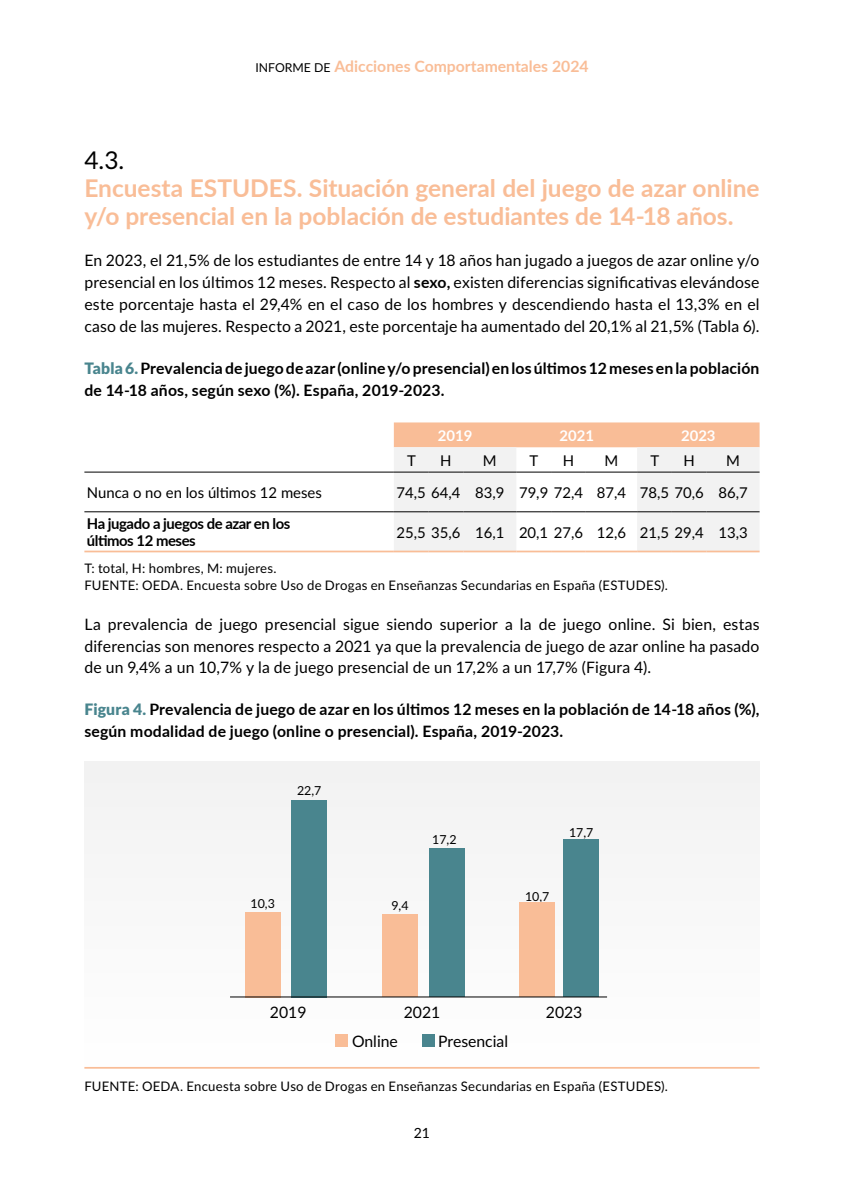
<style>
.page{position:relative;width:844px;height:1191px;background:#fff}
.page>*{position:absolute;margin:0;border:0;box-sizing:border-box;transform-origin:0 0}
.t1{font:700 24.5px/28px "Lato";color:#f9bd97}
.t2{font:24.5px "Lato";color:#000}
.t3{font:15.75px/21.9px "Lato";letter-spacing:.01em;color:#000;text-align:justify}
.t4{font:700 15.75px/21.9px "Lato";letter-spacing:.01em;color:#000}
.t5{font:700 15.75px "Lato";color:#f9bd97}
.t6{font:14.88px "Lato";color:#000}
.t7{font:700 14.88px/17.5px "Lato";letter-spacing:-.03em;color:#000}
.t8{font:700 14.88px "Lato";color:#fff}
.t9{font:14px "Lato";color:#000}
.t10{font:13.12px/17.5px "Lato";letter-spacing:.02em;color:#000}
.t11{font:12.42px "Lato";color:#000}
.s1{font-weight:400;font-size:12.25px;color:#000}
.s2{font-weight:700}
.s3{font-weight:900;color:#49858e}
</style>
<div class="page">
<div style="left:84px;top:761px;width:675px;height:306px;background:#f2f2f2"></div>
<svg style="left:394px;top:422px;width:365px;height:128px"></svg>
<hr style="left:84px;top:471px;width:310px;height:1px;background:#000">
<hr style="left:394px;top:471px;width:34px;height:1px;background:#000">
<hr style="left:428px;top:471px;width:35px;height:1px;background:#000">
<hr style="left:463px;top:471px;width:53px;height:1px;background:#000">
<hr style="left:516px;top:471px;width:35px;height:1px;background:#000">
<hr style="left:551px;top:471px;width:34px;height:1px;background:#000">
<hr style="left:585px;top:471px;width:52px;height:1px;background:#000">
<hr style="left:637px;top:471px;width:34px;height:1px;background:#000">
<hr style="left:671px;top:471px;width:35px;height:1px;background:#000">
<hr style="left:706px;top:471px;width:53px;height:1px;background:#000">
<hr style="left:84px;top:511px;width:310px;height:1px;background:#000">
<hr style="left:394px;top:511px;width:34px;height:1px;background:#000">
<hr style="left:428px;top:511px;width:35px;height:1px;background:#000">
<hr style="left:463px;top:511px;width:53px;height:1px;background:#000">
<hr style="left:516px;top:511px;width:35px;height:1px;background:#000">
<hr style="left:551px;top:511px;width:34px;height:1px;background:#000">
<hr style="left:585px;top:511px;width:52px;height:1px;background:#000">
<hr style="left:637px;top:511px;width:34px;height:1px;background:#000">
<hr style="left:671px;top:511px;width:35px;height:1px;background:#000">
<hr style="left:706px;top:511px;width:53px;height:1px;background:#000">
<hr style="left:84px;top:550px;width:310px;height:2px;background:#f9bd97">
<hr style="left:394px;top:550px;width:34px;height:2px;background:#f9bd97">
<hr style="left:428px;top:550px;width:35px;height:2px;background:#f9bd97">
<hr style="left:463px;top:550px;width:53px;height:2px;background:#f9bd97">
<hr style="left:516px;top:550px;width:35px;height:2px;background:#f9bd97">
<hr style="left:551px;top:550px;width:34px;height:2px;background:#f9bd97">
<hr style="left:585px;top:550px;width:52px;height:2px;background:#f9bd97">
<hr style="left:637px;top:550px;width:34px;height:2px;background:#f9bd97">
<hr style="left:671px;top:550px;width:35px;height:2px;background:#f9bd97">
<hr style="left:706px;top:550px;width:53px;height:2px;background:#f9bd97">
<div style="left:519px;top:902px;width:35px;height:94px;background:#f9bd97"></div>
<div style="left:563px;top:838px;width:35px;height:158px;background:#49858e"></div>
<div style="left:245px;top:912px;width:36px;height:85px;background:#f9bd97"></div>
<div style="left:291px;top:800px;width:36px;height:197px;background:#49858e"></div>
<div style="left:382px;top:914px;width:35px;height:82px;background:#f9bd97"></div>
<div style="left:428px;top:848px;width:36px;height:148px;background:#49858e"></div>
<div style="left:336px;top:1034px;width:12px;height:12px;background:#f9bd97"></div>
<div style="left:422px;top:1034px;width:12px;height:12px;background:#49858e"></div>
<hr style="left:230px;top:996px;width:377px;height:1px;background:#000">
<hr style="left:84px;top:1067px;width:675px;height:1px;background:#f9bd97">
<p class="t5" style="left:255px;top:55px;width:334px"><span class="s1">INFORME DE</span> Adicciones Comportamentales 2024</p>
<h1 class="t2" style="left:84px;top:142px;width:41px">4.3.</h1>
<h1 class="t1" style="left:84px;top:173px;width:676px">Encuesta ESTUDES. Situación general del juego de azar online y/o presencial en la población de estudiantes de 14-18 años.</h1>
<p class="t3" style="left:84px;top:249px;width:676px">En 2023, el 21,5% de los estudiantes de entre 14 y 18 años han jugado a juegos de azar online y/o presencial en los últimos 12 meses. Respecto al <span class="s2">sexo,</span> existen diferencias significativas elevándose este porcentaje hasta el 29,4% en el caso de los hombres y descendiendo hasta el 13,3% en el caso de las mujeres. Respecto a 2021, este porcentaje ha aumentado del 20,1% al 21,5% (Tabla 6).</p>
<p class="t4" style="left:84px;top:356px;width:676px"><span class="s3">Tabla 6.</span>Prevalencia de juego de azar (online y/o presencial) en los últimos 12 meses en la población de 14-18 años, según sexo (%). España, 2019-2023.</p>
<p class="t8" style="left:437px;top:424px;width:36px">2019</p>
<p class="t8" style="left:559px;top:424px;width:36px">2021</p>
<p class="t8" style="left:681px;top:424px;width:36px">2023</p>
<p class="t6" style="left:407px;top:449px;width:10px">T</p>
<p class="t6" style="left:440px;top:449px;width:13px">H</p>
<p class="t6" style="left:483px;top:449px;width:15px">M</p>
<p class="t6" style="left:529px;top:449px;width:10px">T</p>
<p class="t6" style="left:562px;top:449px;width:13px">H</p>
<p class="t6" style="left:604px;top:449px;width:15px">M</p>
<p class="t6" style="left:650px;top:449px;width:10px">T</p>
<p class="t6" style="left:683px;top:449px;width:13px">H</p>
<p class="t6" style="left:726px;top:449px;width:15px">M</p>
<p class="t6" style="left:87px;top:482px;width:236px">Nunca o no en los últimos 12 meses</p>
<p class="t6" style="left:396px;top:482px;width:352px">74,5 64,4 83,9 79,9 72,4 87,4 78,5 70,6 86,7</p>
<p class="t7" style="left:87px;top:514px;width:205px">Ha jugado a juegos de azar en los últimos 12 meses</p>
<p class="t6" style="left:396px;top:521px;width:352px">25,5 35,6 16,1 20,1 27,6 12,6 21,5 29,4 13,3</p>
<p class="t10" style="left:84px;top:559px;width:585px">T: total, H: hombres, M: mujeres.<br>FUENTE: OEDA. Encuesta sobre Uso de Drogas en Enseñanzas Secundarias en España (ESTUDES).</p>
<p class="t3" style="left:84px;top:612px;width:676px">La prevalencia de juego presencial sigue siendo superior a la de juego online. Si bien, estas diferencias son menores respecto a 2021 ya que la prevalencia de juego de azar online ha pasado de un 9,4% a un 10,7% y la de juego presencial de un 17,2% a un 17,7% (Figura 4).</p>
<p class="t4" style="left:84px;top:698px;width:676px"><span class="s3">Figura 4.</span> Prevalencia de juego de azar en los últimos 12 meses en la población de 14-18 años (%), según modalidad de juego (online o presencial). España, 2019-2023.</p>
<p class="t11" style="left:297px;top:781px;width:26px">22,7</p>
<p class="t11" style="left:250px;top:894px;width:26px">10,3</p>
<p class="t11" style="left:391px;top:896px;width:19px">9,4</p>
<p class="t11" style="left:432px;top:830px;width:26px">17,2</p>
<p class="t11" style="left:569px;top:823px;width:26px">17,7</p>
<p class="t11" style="left:525px;top:887px;width:26px">10,7</p>
<p class="t3" style="left:270px;top:1001px;width:38px">2019</p>
<p class="t3" style="left:403px;top:1001px;width:38px">2021</p>
<p class="t3" style="left:545px;top:1001px;width:38px">2023</p>
<p class="t3" style="left:352px;top:1029px;width:47px">Online</p>
<p class="t3" style="left:438px;top:1029px;width:71px">Presencial</p>
<p class="t10" style="left:84px;top:1076px;width:585px">FUENTE: OEDA. Encuesta sobre Uso de Drogas en Enseñanzas Secundarias en España (ESTUDES).</p>
<p class="t9" style="left:414px;top:1122px;width:18px">21</p>
</div>
